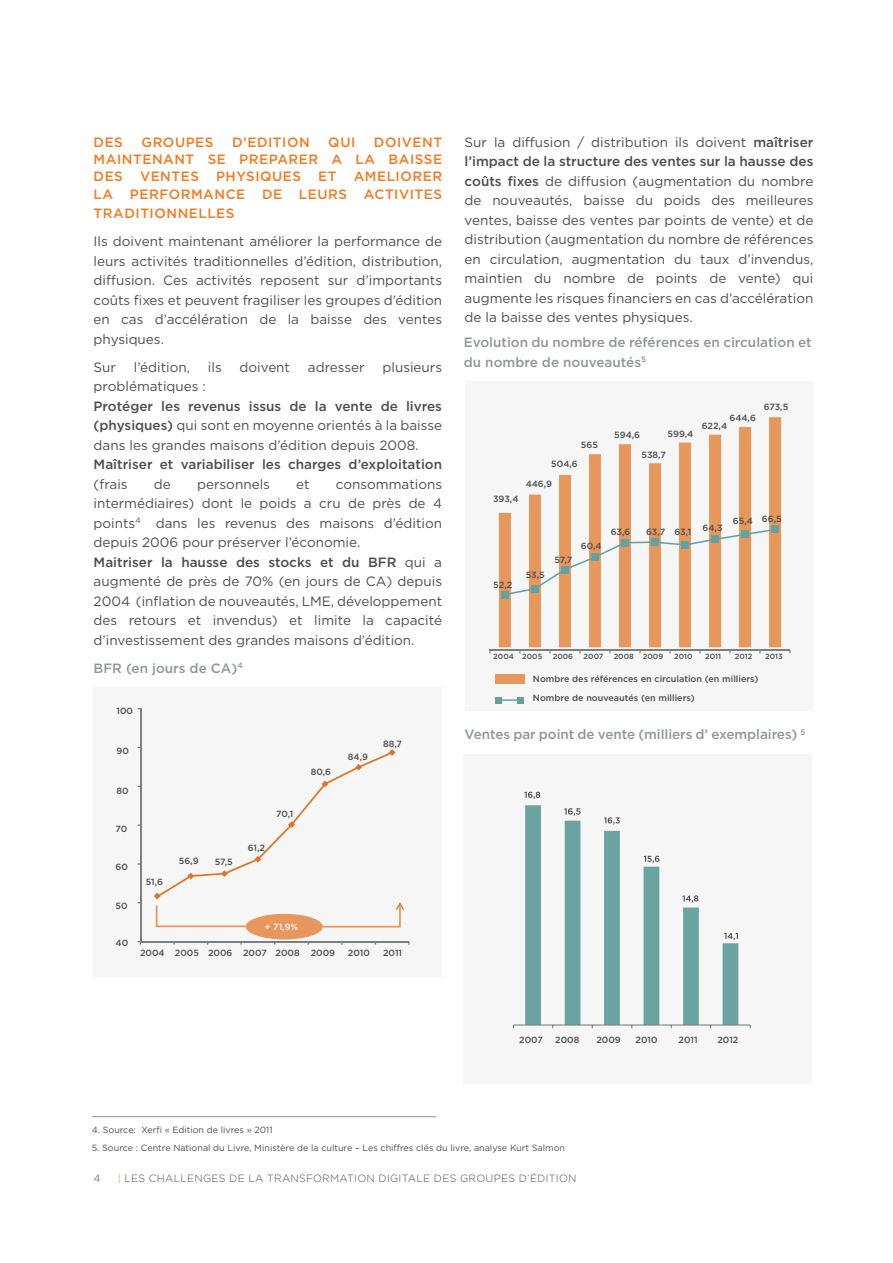
<style>
.page{position:relative;width:893px;height:1263px;background:#fff}
.page>*{position:absolute;margin:0;border:0;box-sizing:border-box;transform-origin:0 0}
.t1{font:13.5px/19.5px "Gotham";color:#4d4d4f;text-align:justify}
.t2{font:500 13.5px/17.2px "Gotham";letter-spacing:.04em;color:#f47920;text-align:justify}
.t3{font:500 13.5px/19.5px "Gotham";color:#939598}
.t4{font:500 13.5px "Gotham";color:#4d4d4f}
.t5{font:300 10.5px "Gotham";letter-spacing:.025em;color:#4d4d4f}
.t6{font:500 9px/19px "Gotham";color:#4d4d4f}
.t7{font:9px "Gotham";color:#4d4d4f}
.t8{font:500 9px "Gotham";color:#f6f6f6}
.t9{font:500 7.5px "Gotham";color:#4d4d4f}
.s1{font-weight:500}
.s2{color:#f47920}
</style>
<div class="page">
<div style="left:465px;top:381px;width:348px;height:330px;background:#f6f6f6"></div>
<div style="left:94px;top:688px;width:348px;height:289px;background:#f6f6f6"></div>
<div style="left:463px;top:754px;width:349px;height:329px;background:#f6f6f6"></div>
<hr style="left:92px;top:1116px;width:344px;height:1px;background:#939598">
<div style="left:495px;top:674px;width:30px;height:10px;background:#e8975c"></div>
<div style="left:495px;top:697px;width:7px;height:6px;background:#62a2a2"></div>
<svg style="left:502px;top:697px;width:21px;height:6px"></svg>
<svg style="left:499px;top:417px;width:282px;height:230px"></svg>
<hr style="left:490px;top:650px;width:300px;height:1px;background:#7c7f80">
<svg style="left:505px;top:529px;width:270px;height:66px"></svg>
<div style="left:501px;top:591px;width:7px;height:7px;background:#62a2a2"></div>
<div style="left:531px;top:585px;width:7px;height:7px;background:#62a2a2"></div>
<div style="left:561px;top:566px;width:7px;height:7px;background:#62a2a2"></div>
<div style="left:591px;top:553px;width:7px;height:8px;background:#62a2a2"></div>
<div style="left:621px;top:539px;width:8px;height:7px;background:#62a2a2"></div>
<div style="left:651px;top:538px;width:8px;height:8px;background:#62a2a2"></div>
<div style="left:681px;top:541px;width:8px;height:7px;background:#62a2a2"></div>
<div style="left:711px;top:536px;width:8px;height:7px;background:#62a2a2"></div>
<div style="left:741px;top:531px;width:8px;height:7px;background:#62a2a2"></div>
<div style="left:771px;top:526px;width:8px;height:7px;background:#62a2a2"></div>
<hr style="left:140px;top:709px;width:1px;height:233px;background:#7c7f80">
<hr style="left:140px;top:941px;width:269px;height:1px;background:#7c7f80">
<svg style="left:154px;top:749px;width:256px;height:196px"></svg>
<svg style="left:525px;top:805px;width:213px;height:219px"></svg>
<hr style="left:513px;top:1024px;width:237px;height:1px;background:#7c7f80">
<svg style="left:524px;top:792px;width:16px;height:7px"></svg>
<svg style="left:604px;top:817px;width:16px;height:7px"></svg>
<svg style="left:644px;top:856px;width:15px;height:7px"></svg>
<svg style="left:682px;top:895px;width:16px;height:8px"></svg>
<svg style="left:724px;top:933px;width:14px;height:7px"></svg>
<svg style="left:564px;top:808px;width:17px;height:8px"></svg>
<p class="t2" style="left:94px;top:133px;width:31px">DES</p>
<p class="t2" style="left:142px;top:133px;width:73px">GROUPES</p>
<p class="t2" style="left:232px;top:133px;width:79px">D’EDITION</p>
<p class="t2" style="left:328px;top:133px;width:29px">QUI</p>
<p class="t2" style="left:94px;top:133px;width:350px;text-indent:280px">DOIVENT MAINTENANT SE PREPARER A LA BAISSE DES</p>
<p class="t2" style="left:94px;top:168px;width:350px;text-align:right">AMELIORER<br>LA PERFORMANCE DE LEURS ACTIVITES</p>
<p class="t2" style="left:94px;top:205px;width:142px">TRADITIONNELLES</p>
<p class="t1" style="left:94px;top:231px;width:350px">Ils doivent maintenant améliorer la performance de leurs activités traditionnelles d’édition, distribution, diffusion. Ces activités reposent sur d’importants coûts fixes et peuvent fragiliser les groupes d’édition en cas d’accélération de la baisse des ventes physiques.</p>
<p class="t1" style="left:94px;top:357px;width:24px">Sur</p>
<p class="t1" style="left:134px;top:357px;width:58px">l’édition,</p>
<p class="t1" style="left:208px;top:357px;width:15px">ils</p>
<p class="t1" style="left:240px;top:357px;width:52px">doivent</p>
<p class="t1" style="left:308px;top:357px;width:58px">adresser</p>
<p class="t1" style="left:382px;top:357px;width:61px">plusieurs</p>
<p class="t1" style="left:94px;top:376px;width:114px">problématiques :</p>
<p class="t1" style="left:94px;top:396px;width:350px"><span class="s1">Protéger les revenus issus de la vente de livres (physiques)</span> qui sont en moyenne orientés à la baisse dans les grandes maisons d’édition depuis 2008.</p>
<p class="t4" style="left:94px;top:455px;width:350px">Maîtriser et variabiliser les charges d’exploitation</p>
<p class="t1" style="left:94px;top:474px;width:36px">(frais</p>
<p class="t1" style="left:154px;top:474px;width:18px">de</p>
<p class="t1" style="left:197px;top:474px;width:74px">personnels</p>
<p class="t1" style="left:296px;top:474px;width:15px">et</p>
<p class="t2" style="left:140px;top:168px;width:60px">VENTES</p>
<p class="t2" style="left:216px;top:168px;width:87px">PHYSIQUES</p>
<p class="t2" style="left:318px;top:168px;width:20px">ET</p>
<p class="t1" style="left:94px;top:474px;width:350px;text-align:left;text-indent:242px">consommations intermédiaires) dont le poids a cru de près de 4 points<sup>4</sup> dans les revenus des maisons d’édition depuis 2006 pour préserver l’économie.<br><span class="s1">Maitriser la hausse des stocks et du BFR</span> qui a augmenté de près de 70% (en jours de CA) depuis 2004 (inflation de nouveautés, LME, développement des retours et invendus) et limite la capacité d’investissement des grandes maisons d’édition.</p>
<p class="t3" style="left:94px;top:658px;width:151px">BFR (en jours de CA)<sup>4</sup></p>
<p class="t6" style="left:117px;top:701px;width:18px">100</p>
<p class="t6" style="left:117px;top:741px;width:14px">90</p>
<p class="t6" style="left:117px;top:781px;width:14px">80</p>
<p class="t6" style="left:116px;top:819px;width:13px">70</p>
<p class="t6" style="left:116px;top:858px;width:14px">60</p>
<p class="t6" style="left:116px;top:896px;width:14px">50</p>
<p class="t6" style="left:116px;top:933px;width:14px">40</p>
<p class="t6" style="left:146px;top:872px;width:19px">51,6</p>
<p class="t6" style="left:179px;top:851px;width:21px">56,9</p>
<p class="t6" style="left:215px;top:852px;width:19px">57,5</p>
<p class="t6" style="left:248px;top:838px;width:19px">61,2</p>
<p class="t6" style="left:276px;top:804px;width:19px">70,1</p>
<p class="t6" style="left:311px;top:763px;width:22px">80,6</p>
<p class="t8" style="left:265px;top:920px;width:35px">+ 71,9%</p>
<p class="t6" style="left:348px;top:747px;width:22px">84,9</p>
<p class="t6" style="left:383px;top:734px;width:21px">88,7</p>
<p class="t6" style="left:140px;top:943px;width:197px">2004 2005 2006 2007 2008 2009</p>
<p class="t6" style="left:348px;top:943px;width:24px">2010</p>
<p class="t6" style="left:383px;top:943px;width:21px">2011</p>
<p class="t1" style="left:465px;top:132px;width:350px">Sur la diffusion / distribution ils doivent <span class="s1">maîtriser l’impact de la structure des ventes sur la hausse des coûts fixes</span> de diffusion (augmentation du nombre de nouveautés, baisse du poids des meilleures ventes, baisse des ventes par points de vente) et de distribution (augmentation du nombre de références en circulation, augmentation du taux d’invendus, maintien du nombre de points de vente) qui augmente les risques financiers en cas d’accélération de la baisse des ventes physiques.</p>
<p class="t3" style="left:464px;top:332px;width:349px">Evolution du nombre de références en circulation et du nombre de nouveautés<sup>5</sup></p>
<p class="t6" style="left:581px;top:436px;width:19px">565</p>
<p class="t6" style="left:551px;top:454px;width:28px">504,6</p>
<p class="t6" style="left:526px;top:475px;width:28px">446,9</p>
<p class="t6" style="left:493px;top:489px;width:27px">393,4</p>
<p class="t6" style="left:493px;top:575px;width:20px">52,2</p>
<p class="t6" style="left:526px;top:565px;width:21px">53,5</p>
<p class="t6" style="left:555px;top:550px;width:19px">57,7</p>
<p class="t6" style="left:581px;top:536px;width:22px">60,4</p>
<p class="t6" style="left:614px;top:425px;width:27px">594,6</p>
<p class="t6" style="left:668px;top:424px;width:27px">599,4</p>
<p class="t6" style="left:641px;top:445px;width:26px">538,7</p>
<p class="t6" style="left:729px;top:408px;width:28px">644,6</p>
<p class="t6" style="left:702px;top:416px;width:27px">622,4</p>
<p class="t6" style="left:764px;top:397px;width:26px">673,5</p>
<p class="t6" style="left:611px;top:523px;width:21px">63,6</p>
<p class="t6" style="left:646px;top:523px;width:21px">63,7</p>
<p class="t6" style="left:674px;top:523px;width:18px">63,1</p>
<p class="t6" style="left:703px;top:519px;width:22px">64,3</p>
<p class="t6" style="left:733px;top:510px;width:50px">65,4 66,5</p>
<p class="t9" style="left:493px;top:651px;width:51px">2004 2005</p>
<p class="t9" style="left:553px;top:651px;width:22px">2006</p>
<p class="t9" style="left:584px;top:651px;width:21px">2007</p>
<p class="t9" style="left:614px;top:651px;width:51px">2008 2009</p>
<p class="t9" style="left:674px;top:651px;width:20px">2010</p>
<p class="t9" style="left:705px;top:651px;width:17px">2011</p>
<p class="t9" style="left:735px;top:651px;width:19px">2012</p>
<p class="t9" style="left:765px;top:651px;width:19px">2013</p>
<p class="t6" style="left:533px;top:669px;width:227px">Nombre des références en circulation (en milliers)<br>Nombre de nouveautés (en milliers)</p>
<p class="t3" style="left:465px;top:724px;width:342px">Ventes par point de vente (milliers d’ exemplaires) <sup>5</sup></p>
<p class="t6" style="left:519px;top:1030px;width:25px">2007</p>
<p class="t6" style="left:555px;top:1030px;width:26px">2008</p>
<p class="t6" style="left:596px;top:1030px;width:26px">2009</p>
<p class="t6" style="left:636px;top:1030px;width:24px">2010</p>
<p class="t6" style="left:679px;top:1030px;width:21px">2011</p>
<p class="t6" style="left:717px;top:1030px;width:23px">2012</p>
<p class="t7" style="left:92px;top:1124px;width:182px">4. Source: Xerfi « Edition de livres » 2011</p>
<p class="t7" style="left:92px;top:1142px;width:475px">5. Source : Centre National du Livre, Ministère de la culture – Les chiffres clés du livre, analyse Kurt Salmon</p>
<p class="t5" style="left:93px;top:1172px;width:8px">4</p>
<p class="t5" style="left:118px;top:1172px;width:460px"><span class="s2">|</span> LES CHALLENGES DE LA TRANSFORMATION DIGITALE DES GROUPES D’ÉDITION</p>
</div>
